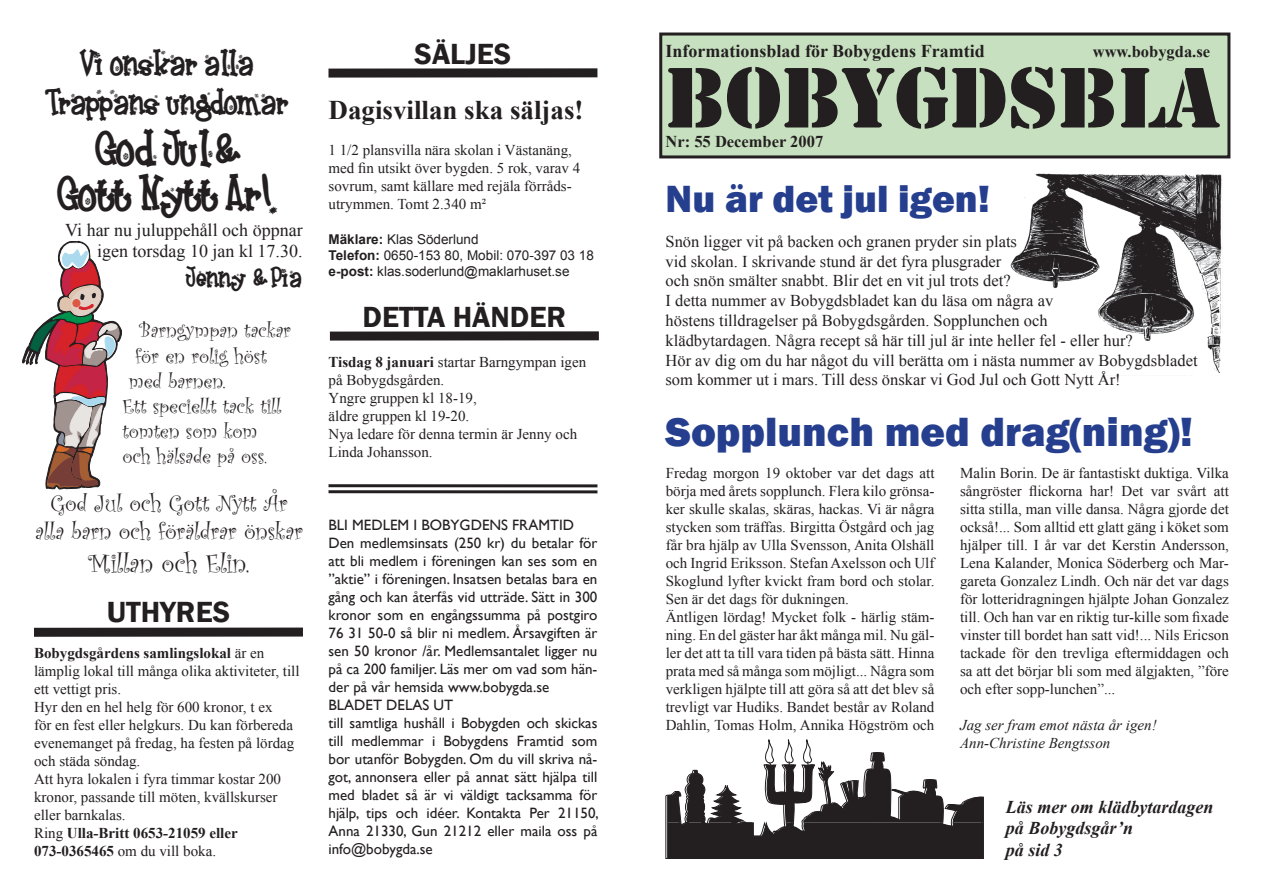
<style>
.page{position:relative;width:1263px;height:893px;background:#fff}
.page>*{position:absolute;margin:0;border:0;box-sizing:border-box;transform-origin:0 0}
.t1{font:79.5px "Stencil Std";color:#231f20}
.t2{font:800 42px "Franklin Gothic";color:#253f8e}
.t3{font:42px/45.9px "Frosty";color:#231f20;text-align:center}
.t4{font:800 39px "Franklin Gothic";color:#253f8e}
.t5{font:30px/39.6px "Frosty";color:#231f20;text-align:center}
.t6{font:600 30px "Franklin Gothic";color:#231f20}
.t7{font:700 27px "Times New Roman";color:#231f20}
.t8{font:27px "Curlz";color:#231f20}
.t9{font:24px/28.8px "Curlz";color:#231f20;text-align:center}
.t10{font:24px "Frosty";color:#231f20}
.t11{font:21px "Curlz";color:#231f20}
.t12{font:18px/21.6px "Times New Roman";color:#231f20;text-align:right}
.t13{font:italic 700 18px/21.6px "Times New Roman";color:#231f20}
.t14{font:700 18px "Times New Roman";color:#231f20}
.t15{font:16.5px/19.8px "Times New Roman";color:#231f20}
.t16{font:700 16.5px "Times New Roman";color:#231f20}
.t17{font:15px/18px "Times New Roman";color:#231f20}
.t18{font:15px/18px "Gill Sans";color:#231f20}
.t19{font:italic 15px/18px "Times New Roman";color:#231f20}
.t20{font:13.5px/16.2px "Arial";color:#231f20}
.s1{font-size:19.5px}
.s2{font-weight:700}
</style>
<div class="page">
<div style="left:661px;top:34px;width:568px;height:123px;background:#c7e0bf"></div>
<div style="left:659px;top:33px;width:571px;height:125px;border:3px solid #231f20"></div>
<div style="left:34px;top:628px;width:269px;height:9px;background:#231f20"></div>
<div style="left:330px;top:331px;width:269px;height:10px;background:#231f20"></div>
<hr style="left:328px;top:490px;width:269px;height:3px;background:#231f20">
<hr style="left:328px;top:484px;width:269px;height:3px;background:#231f20">
<div style="left:328px;top:68px;width:269px;height:10px;background:#231f20"></div>
<svg style="left:665px;top:739px;width:319px;height:120px"></svg>
<img style="left:1010px;top:173px;width:212px;height:200px">
<svg style="left:22px;top:241px;width:100px;height:248px"></svg>
<h3 class="t5" style="left:49px;top:44px;width:240px">Vi onskar alla<br>Trappans ungdomar</h3>
<h2 class="t3" style="left:60px;top:126px;width:219px">God Jul&amp;<br>Gott Nytt Ar!</h2>
<p class="t12" style="left:65px;top:218px;width:239px">Vi har nu juluppehåll och öppnar igen torsdag 10 jan kl 17.30.</p>
<h3 class="t10" style="left:188px;top:263px;width:116px">Jenny &amp; Pia</h3>
<h3 class="t11" style="left:140px;top:316px;width:153px">Barngympan tackar</h3>
<h3 class="t11" style="left:135px;top:341px;width:133px">för en rolig höst</h3>
<h3 class="t11" style="left:129px;top:366px;width:99px">med barnen.</h3>
<h3 class="t11" style="left:123px;top:391px;width:160px">Ett speciellt tack till</h3>
<h3 class="t11" style="left:123px;top:417px;width:137px">tomten som kom</h3>
<h3 class="t11" style="left:123px;top:442px;width:146px">och hälsade på oss<span class="s1">.</span></h3>
<h3 class="t9" style="left:35px;top:487px;width:269px">God Jul och Gott Nytt År alla barn och föräldrar önskar</h3>
<h3 class="t8" style="left:88px;top:544px;width:163px">Millan och Elin.</h3>
<h3 class="t6" style="left:107px;top:593px;width:125px">UTHYRES</h3>
<p class="t17" style="left:34px;top:644px;width:267px"><span class="s2">Bobygdsgårdens samlingslokal</span> är en lämplig lokal till många olika aktiviteter, till ett vettigt pris.<br>Hyr den en hel helg för 600 kronor, t ex<br>för en fest eller helgkurs. Du kan förbereda evenemanget på fredag, ha festen på lördag och städa söndag.<br>Att hyra lokalen i fyra timmar kostar 200 kronor, passande till möten, kvällskurser eller barnkalas.<br>Ring <span class="s2">Ulla-Britt 0653-21059 eller 073-0365465</span> om du vill boka.</p>
<h3 class="t6" style="left:415px;top:35px;width:98px">SÄLJES</h3>
<h3 class="t7" style="left:328px;top:92px;width:257px">Dagisvillan ska säljas!</h3>
<p class="t17" style="left:328px;top:141px;width:253px">1 1/2 plansvilla nära skolan i Västanäng, med fin utsikt över bygden. 5 rok, varav 4 sovrum, samt källare med rejäla förråds&shy;utrymmen. Tomt 2.340 m²</p>
<p class="t20" style="left:328px;top:231px;width:267px"><span class="s2">Mäklare:</span> Klas Söderlund<br><span class="s2">Telefon:</span> 0650-153 80, Mobil: 070-397 03 18 <span class="s2">e-post:</span> klas.soderlund@maklarhuset.se</p>
<h3 class="t6" style="left:363px;top:298px;width:205px">DETTA HÄNDER</h3>
<p class="t17" style="left:328px;top:353px;width:259px"><span class="s2">Tisdag 8 januari</span> startar Barngympan igen på Bobygdsgården.<br>Yngre gruppen kl 18-19,<br>äldre gruppen kl 19-20.<br>Nya ledare för denna termin är Jenny och<br>Linda Johansson.</p>
<p class="t18" style="left:328px;top:516px;width:272px">BLI MEDLEM I BOBYGDENS FRAMTID Den medlemsinsats (250 kr) du betalar för att bli medlem i föreningen kan ses som en ”aktie” i föreningen. Insatsen betalas bara en gång och kan återfås vid utträde. Sätt in 300 kronor som en engångssumma på postgiro 76 31 50-0 så blir ni medlem. Årsavgiften är sen 50 kronor /år. Medlemsantalet ligger nu på ca 200 familjer. Läs mer om vad som hän&shy;der på vår hemsida www.bobygda.se BLADET DELAS UT<br>till samtliga hushåll i Bobygden och skickas till medlemmar i Bobygdens Framtid som bor utanför Bobygden. Om du vill skriva nå&shy;got, annonsera eller på annat sätt hjälpa till med bladet så är vi väldigt tacksamma för hjälp, tips och idéer. Kontakta Per 21150, Anna 21330, Gun 21212 eller maila oss på info@bobygda.se</p>
<p class="t14" style="left:665px;top:38px;width:321px">Informationsblad för Bobygdens Framtid</p>
<p class="t16" style="left:1093px;top:40px;width:119px">www.bobygda.se</p>
<h1 class="t1" style="left:665px;top:46px;width:556px">BOBYGDSBLA</h1>
<p class="t16" style="left:665px;top:130px;width:159px">Nr: 55 December 2007</p>
<h3 class="t4" style="left:665px;top:173px;width:326px">Nu är det jul igen!</h3>
<p class="t15" style="left:665px;top:231px;width:534px">Snön ligger vit på backen och granen pryder sin plats<br>vid skolan. I skrivande stund är det fyra plusgrader<br>och snön smälter snabbt. Blir det en vit jul trots det?<br>I detta nummer av Bobygdsbladet kan du läsa om några av<br>höstens tilldragelser på Bobygdsgården. Sopplunchen och<br>klädbytardagen. Några recept så här till jul är inte heller fel - eller hur?<br>Hör av dig om du har något du vill berätta om i nästa nummer av Bobygdsbladet som kommer ut i mars. Till dess önskar vi God Jul och Gott Nytt År!</p>
<h2 class="t2" style="left:665px;top:405px;width:529px">Sopplunch med drag(ning)!</h2>
<p class="t17" style="left:666px;top:464px;width:270px">Fredag morgon 19 oktober var det dags att börja med årets sopplunch. Flera kilo grönsa&shy;ker skulle skalas, skäras, hackas. Vi är några stycken som träffas. Birgitta Östgård och jag får bra hjälp av Ulla Svensson, Anita Olshäll och Ingrid Eriksson. Stefan Axelsson och Ulf Skoglund lyfter kvickt fram bord och stolar.<br>Sen är det dags för dukningen.<br>Äntligen lördag! Mycket folk - härlig stäm&shy;ning. En del gäster har åkt många mil. Nu gäl&shy;ler det att ta till vara tiden på bästa sätt. Hinna prata med så många som möjligt... Några som verkligen hjälpte till att göra så att det blev så trevligt var Hudiks. Bandet består av Roland Dahlin, Tomas Holm, Annika Högström och</p>
<p class="t17" style="left:960px;top:464px;width:270px;text-align:justify">Malin Borin. De är fantastiskt duktiga. Vilka sångröster flickorna har! Det var svårt att sitta stilla, man ville dansa. Några gjorde det också!... Som alltid ett glatt gäng i köket som hjälper till. I år var det Kerstin Andersson, Lena Kalander, Monica Söderberg och Mar&shy;gareta Gonzalez Lindh. Och när det var dags för lotteridragningen hjälpte Johan Gonzalez till. Och han var en riktig tur-kille som fixade vinster till bordet han satt vid!... Nils Ericson tackade för den trevliga eftermiddagen och sa att det börjar bli som med älgjakten, ”före och efter sopp-lunchen”...</p>
<p class="t19" style="left:960px;top:716px;width:198px">Jag ser fram emot nästa år igen!<br>Ann-Christine Bengtsson</p>
<p class="t13" style="left:1006px;top:795px;width:209px">Läs mer om klädbytardagen på Bobygdsgår’n<br>på sid 3</p>
</div>
